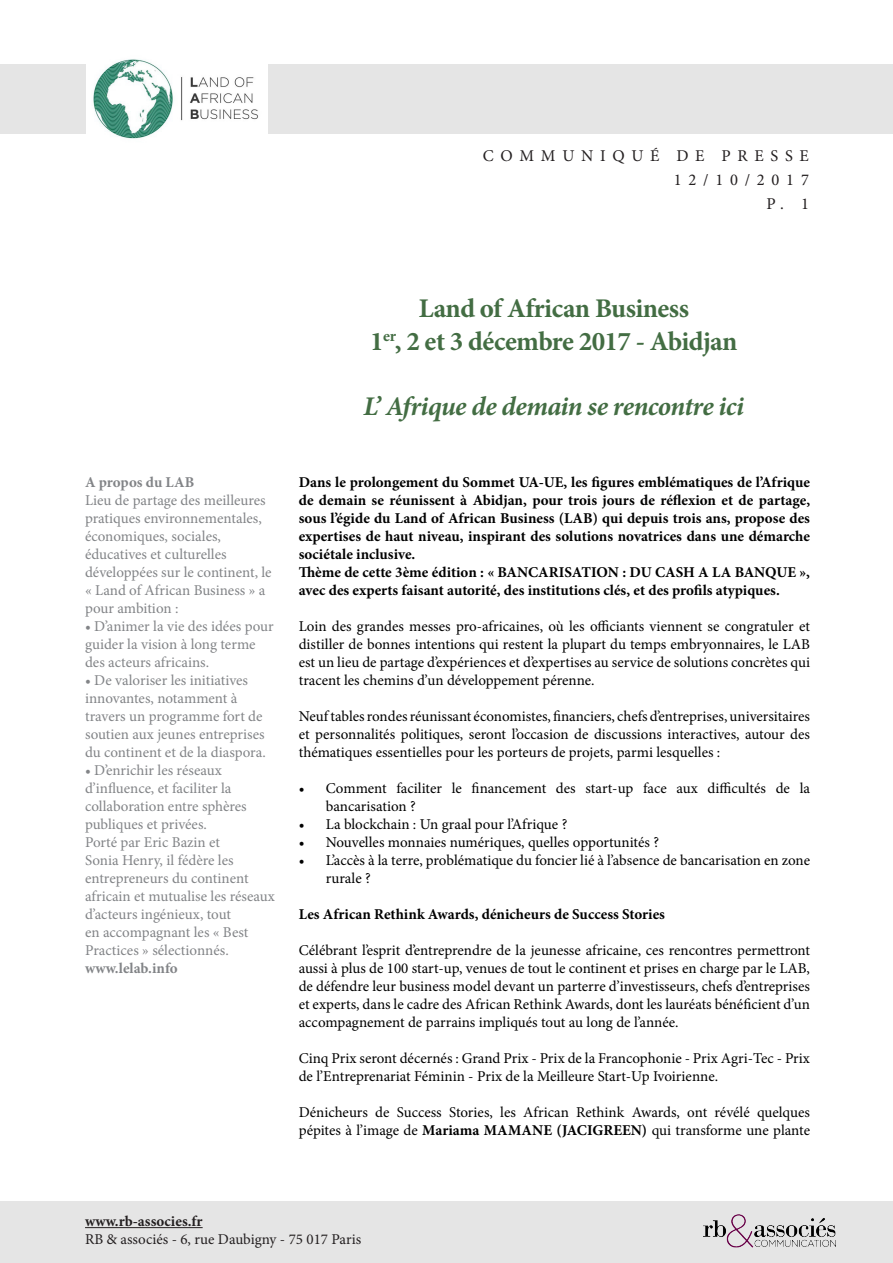
<style>
.page{position:relative;width:893px;height:1263px;background:#fff}
.page>*{position:absolute;margin:0;border:0;box-sizing:border-box;transform-origin:0 0}
.t1{font:700 27px/32.4px "Minion Pro";letter-spacing:-.02em;color:#436d43;text-align:center}
.t2{font:italic 700 27px "Minion Pro";letter-spacing:-.02em;color:#436d43}
.t3{font:16.5px "Minion Pro";letter-spacing:.41em;color:#231f20}
.t4{font:15px/18px "Minion Pro";color:#000}
.t5{font:15px/18px "Minion Pro";color:#828487}
.t6{font:700 15px/18px "Minion Pro";color:#000}
.t7{font:15px "Minion Pro";color:#231f20}
.t8{font:700 15px "Minion Pro";color:#828487}
.t9{font:700 15px "Minion Pro";color:#231f20}
.s1{font-weight:700}
</style>
<div class="page">
<div style="left:0;top:1201px;width:893px;height:62px;background:#e5e5e5"></div>
<img style="left:704px;top:1214px;width:132px;height:33px">
<hr style="left:85px;top:1227px;width:118px;height:1px;background:#231f20">
<img style="left:93px;top:59px;width:165px;height:80px">
<div style="left:269px;top:64px;width:624px;height:70px;background:#e5e5e5"></div>
<div style="left:0;top:64px;width:85px;height:70px;background:#e5e5e5"></div>
<p class="t3" style="left:483px;top:144px;width:55px">c ommuni</p>
<p class="t3" style="left:612px;top:144px;width:79px">qué de</p>
<p class="t3" style="left:721px;top:144px;width:16px">presse</p>
<p class="t3" style="left:674px;top:169px;width:137px">12/10/2017</p>
<p class="t3" style="left:766px;top:193px;width:44px">p. 1</p>
<p class="t8" style="left:85px;top:472px;width:111px">A propos du LAB</p>
<p class="t5" style="left:85px;top:491px;width:188px">Lieu de partage des meilleures pratiques environnementales, économiques, sociales, éducatives et culturelles développées sur le continent, le « Land of African Business » a pour ambition :</p>
<p class="t5" style="left:85px;top:617px;width:190px">• D’animer la vie des idées pour guider la vision à long terme des acteurs africains.</p>
<p class="t5" style="left:85px;top:671px;width:182px">• De valoriser les initiatives innovantes, notamment à travers un programme fort de soutien aux jeunes entreprises du continent et de la diaspora.</p>
<p class="t5" style="left:85px;top:761px;width:191px">• D’enrichir les réseaux d’influence, et faciliter la collaboration entre sphères publiques et privées.<br>Porté par Eric Bazin et<br>Sonia Henry, il fédère les entrepreneurs du continent africain et mutualise les réseaux d’acteurs ingénieux, tout<br>en accompagnant les « Best<br>Practices » sélectionnés.</p>
<p class="t8" style="left:85px;top:958px;width:94px">www.lelab.info</p>
<h1 class="t1" style="left:370px;top:292px;width:369px">Land of African Business<br>1<sup>er</sup>, 2 et 3 décembre 2017 - Abidjan</h1>
<h1 class="t2" style="left:363px;top:387px;width:382px">L’ Afrique de demain se rencontre ici</h1>
<p class="t6" style="left:299px;top:473px;width:513px">Dans le prolongement du Sommet UA-UE, les figures emblématiques de l’Afrique de demain se réunissent à Abidjan, pour trois jours de réflexion et de partage, sous l’égide du Land of African Business (LAB) qui depuis trois ans, propose des expertises de haut niveau, inspirant des solutions novatrices dans une démarche sociétale inclusive.<br>Thème de cette 3ème édition : « BANCARISATION : DU CASH A LA BANQUE », avec des experts faisant autorité, des institutions clés, et des profils atypiques.</p>
<p class="t4" style="left:299px;top:617px;width:513px;text-align:justify">Loin des grandes messes pro-africaines, où les officiants viennent se congratuler et distiller de bonnes intentions qui restent la plupart du temps embryonnaires, le LAB est un lieu de partage d’expériences et d’expertises au service de solutions concrètes qui tracent les chemins d’un développement pérenne.</p>
<p class="t4" style="left:299px;top:707px;width:513px;text-align:justify">Neuf tables rondes réunissant économistes, financiers, chefs d’entreprises, universitaires et personnalités politiques, seront l’occasion de discussions interactives, autour des thématiques essentielles pour les porteurs de projets, parmi lesquelles :</p>
<p class="t4" style="left:326px;top:779px;width:486px;text-indent:-27px">• Comment faciliter le financement des start-up face aux difficultés de la bancarisation ?</p>
<p class="t4" style="left:299px;top:815px;width:270px">• La blockchain : Un graal pour l’Afrique ?</p>
<p class="t4" style="left:299px;top:833px;width:362px">• Nouvelles monnaies numériques, quelles opportunités ?</p>
<p class="t4" style="left:326px;top:851px;width:486px;text-indent:-27px">• L’accès à la terre, problématique du foncier lié à l’absence de bancarisation en zone rurale ?</p>
<p class="t6" style="left:299px;top:905px;width:368px">Les African Rethink Awards, dénicheurs de Success Stories</p>
<p class="t4" style="left:299px;top:941px;width:513px;text-align:justify">Célébrant l’esprit d’entreprendre de la jeunesse africaine, ces rencontres permettront aussi à plus de 100 start-up, venues de tout le continent et prises en charge par le LAB, de défendre leur business model devant un parterre d’investisseurs, chefs d’entreprises et experts, dans le cadre des African Rethink Awards, dont les lauréats bénéficient d’un accompagnement de parrains impliqués tout au long de l’année.</p>
<p class="t4" style="left:299px;top:1049px;width:513px">Cinq Prix seront décernés : Grand Prix - Prix de la Francophonie - Prix Agri-Tec - Prix de l’Entreprenariat Féminin - Prix de la Meilleure Start-Up Ivoirienne.</p>
<p class="t4" style="left:299px;top:1103px;width:513px">Dénicheurs de Success Stories, les African Rethink Awards, ont révélé quelques pépites à l’image de <span class="s1">Mariama Mamane</span></p>
<p class="t4" style="left:556px;top:1121px;width:255px"><span class="s1">(JACIGREEN)</span> qui transforme une plante</p>
<p class="t9" style="left:85px;top:1211px;width:119px">www.rb-associes.fr</p>
<p class="t7" style="left:85px;top:1229px;width:278px">RB &amp; associés - 6, rue Daubigny - 75 017 Paris</p>
</div>
